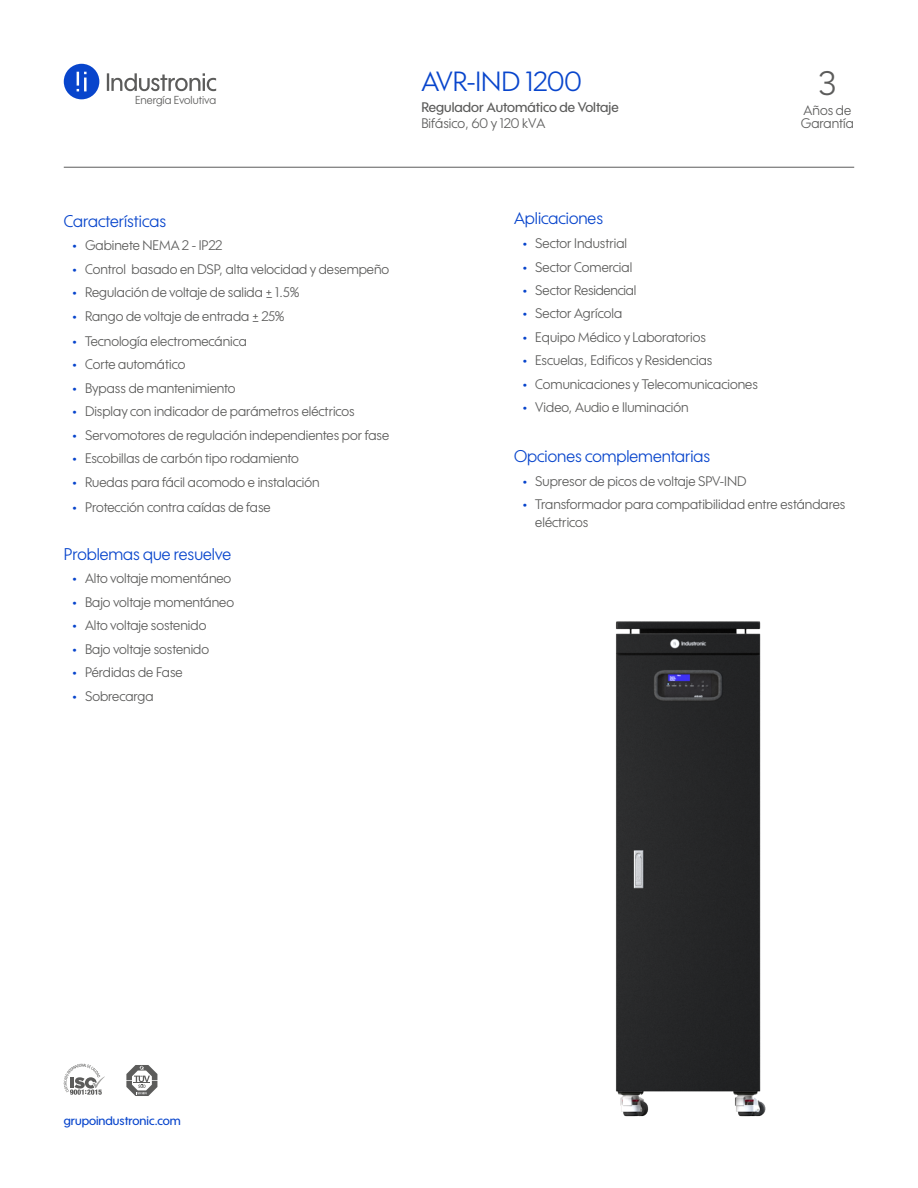
<style>
.page{position:relative;width:918px;height:1188px;background:#fff}
.page>*{position:absolute;margin:0;border:0;box-sizing:border-box;transform-origin:0 0}
.t1{font:33px "Wes FY";color:#5c5c5b}
.t2{font:27px "Wes FY";color:#0845cc}
.t3{font:16.5px "Wes FY";color:#0845cc}
.t4{font:13.5px/18px "Wes FY";color:#5c5c5b}
.t5{font:500 13.5px "Wes FY";color:#5c5c5b}
.t6{font:13.5px "Wes FY";letter-spacing:-.02em;color:#5c5c5b}
.t7{font:500 12px "Wes FY";color:#0845cc}
.t8{font:11.25px "Wes FY";color:#5c5c5b}
.s1{font-weight:700;color:#0845cc}
</style>
<div class="page">
<hr style="left:64px;top:167px;width:790px;height:1px;background:#5c5c5b">
<svg style="left:64px;top:64px;width:35px;height:35px"></svg>
<svg style="left:107px;top:73px;width:109px;height:18px"></svg>
<svg style="left:64px;top:1064px;width:41px;height:31px"></svg>
<svg style="left:126px;top:1065px;width:31px;height:31px"></svg>
<img style="left:616px;top:621px;width:150px;height:496px">
<p class="t8" style="left:135px;top:93px;width:83px">Energía Evolutiva</p>
<h2 class="t2" style="left:421px;top:65px;width:162px">AVR-IND 1200</h2>
<p class="t5" style="left:421px;top:99px;width:199px">Regulador Automático de Voltaje</p>
<p class="t4" style="left:421px;top:114px;width:126px">Bifásico, 60 y 120 kVA</p>
<h1 class="t1" style="left:819px;top:63px;width:19px">3</h1>
<p class="t4" style="left:801px;top:103px;width:55px;line-height:13.5px">Años de<br>Garantía</p>
<p class="t3" style="left:64px;top:210px;width:104px">Características</p>
<p class="t4" style="left:72px;top:236px;width:151px"><span class="s1">•</span> Gabinete NEMA 2 - IP22</p>
<p class="t4" style="left:72px;top:260px;width:318px"><span class="s1">•</span> Control basado en DSP, alta velocidad y desempeño</p>
<p class="t4" style="left:72px;top:283px;width:229px"><span class="s1">•</span> Regulación de voltaje de salida +_ 1.5%</p>
<p class="t4" style="left:72px;top:307px;width:214px"><span class="s1">•</span> Rango de voltaje de entrada +_ 25%</p>
<p class="t4" style="left:72px;top:332px;width:176px"><span class="s1">•</span> Tecnología electromecánica</p>
<p class="t4" style="left:72px;top:355px;width:115px"><span class="s1">•</span> Corte automático</p>
<p class="t4" style="left:72px;top:379px;width:165px"><span class="s1">•</span> Bypass de mantenimiento</p>
<p class="t4" style="left:72px;top:402px;width:284px"><span class="s1">•</span> Display con indicador de parámetros eléctricos</p>
<p class="t4" style="left:72px;top:426px;width:318px"><span class="s1">•</span> Servomotores de regulación independientes por fase</p>
<p class="t4" style="left:72px;top:449px;width:228px"><span class="s1">•</span> Escobillas de carbón tipo rodamiento</p>
<p class="t4" style="left:72px;top:473px;width:249px"><span class="s1">•</span> Ruedas para fácil acomodo e instalación</p>
<p class="t4" style="left:72px;top:498px;width:200px"><span class="s1">•</span> Protección contra caídas de fase</p>
<p class="t3" style="left:64px;top:544px;width:169px">Problemas que resuelve</p>
<p class="t4" style="left:72px;top:569px;width:161px"><span class="s1">•</span> Alto voltaje momentáneo</p>
<p class="t4" style="left:72px;top:593px;width:163px"><span class="s1">•</span> Bajo voltaje momentáneo</p>
<p class="t4" style="left:72px;top:616px;width:136px"><span class="s1">•</span> Alto voltaje sostenido</p>
<p class="t4" style="left:72px;top:640px;width:138px"><span class="s1">•</span> Bajo voltaje sostenido</p>
<p class="t4" style="left:72px;top:663px;width:112px"><span class="s1">•</span> Pérdidas de Fase</p>
<p class="t4" style="left:72px;top:687px;width:83px"><span class="s1">•</span> Sobrecarga</p>
<p class="t3" style="left:514px;top:208px;width:91px">Aplicaciones</p>
<p class="t4" style="left:523px;top:234px;width:106px"><span class="s1">•</span> Sector Industrial</p>
<p class="t4" style="left:523px;top:257px;width:111px"><span class="s1">•</span> Sector Comercial</p>
<p class="t4" style="left:523px;top:304px;width:101px"><span class="s1">•</span> Sector Agrícola</p>
<p class="t6" style="left:523px;top:282px;width:115px"><span class="s1">•</span> Sector Residencial</p>
<p class="t4" style="left:523px;top:328px;width:185px"><span class="s1">•</span> Equipo Médico y Laboratorios</p>
<p class="t4" style="left:523px;top:351px;width:191px"><span class="s1">•</span> Escuelas, Edificos y Residencias</p>
<p class="t4" style="left:523px;top:375px;width:237px"><span class="s1">•</span> Comunicaciones y Telecomunicaciones</p>
<p class="t4" style="left:523px;top:398px;width:168px"><span class="s1">•</span> Video, Audio e Iluminación</p>
<p class="t3" style="left:514px;top:446px;width:198px">Opciones complementarias</p>
<p class="t4" style="left:523px;top:472px;width:225px"><span class="s1">•</span> Supresor de picos de voltaje SPV-IND</p>
<p class="t4" style="left:535px;top:495px;width:312px;text-indent:-13px"><span class="s1">•</span> Transformador para compatibilidad entre estándares eléctricos</p>
<p class="t7" style="left:64px;top:1113px;width:118px">grupoindustronic.com</p>
</div>
